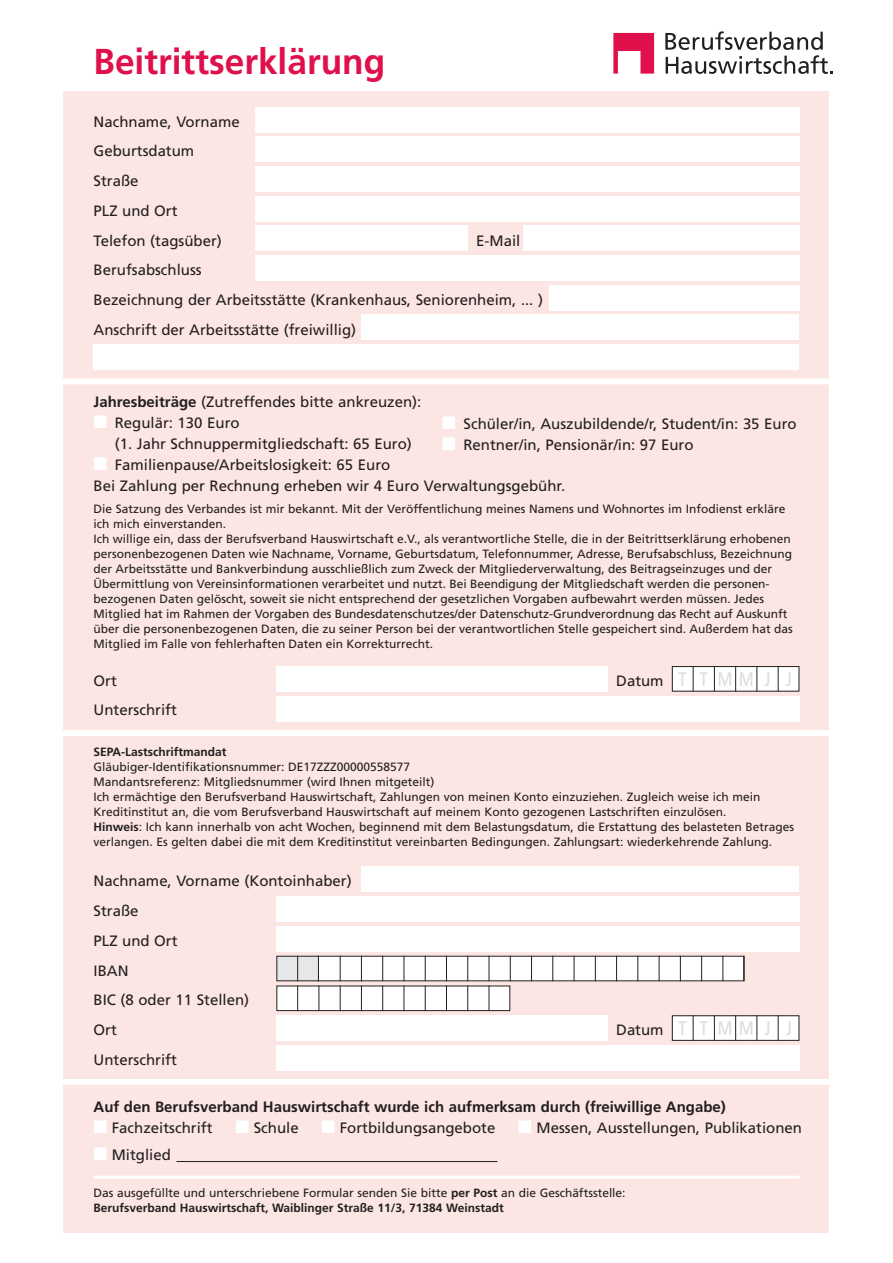
<style>
.page{position:relative;width:893px;height:1263px;background:#fff}
.page>*{position:absolute;margin:0;border:0;box-sizing:border-box;transform-origin:0 0}
.t1{font:700 36px "Frutiger";color:#e0104b}
.t2{font:condensed 19.5px "Frutiger";letter-spacing:.51em;color:#dcdddf}
.t3{font:15px/29.7px "Frutiger";color:#231f20}
.t4{font:700 15px "Frutiger";color:#231f20}
.t5{font:12px/15px "Frutiger";color:#231f20}
.t6{font:700 12px "Frutiger";color:#231f20}
.s1{font-weight:700}
.s2{color:#fff}
</style>
<div class="page">
<div style="left:64px;top:414px;width:765px;height:327px;background:#fbe6e3"></div>
<div style="left:64px;top:1088px;width:765px;height:145px;background:#fbe6e3"></div>
<div style="left:64px;top:738px;width:765px;height:352px;background:#fbe6e3"></div>
<div style="left:64px;top:92px;width:765px;height:322px;background:#fbe6e3"></div>
<svg style="left:613px;top:33px;width:41px;height:41px"></svg>
<svg style="left:665px;top:31px;width:168px;height:43px"></svg>
<div style="left:255px;top:107px;width:544px;height:25px;background:#fff"></div>
<div style="left:255px;top:137px;width:544px;height:25px;background:#fff"></div>
<div style="left:255px;top:166px;width:544px;height:26px;background:#fff"></div>
<div style="left:255px;top:196px;width:544px;height:26px;background:#fff"></div>
<div style="left:255px;top:225px;width:213px;height:26px;background:#fff"></div>
<div style="left:523px;top:225px;width:276px;height:26px;background:#fff"></div>
<div style="left:255px;top:255px;width:544px;height:26px;background:#fff"></div>
<div style="left:549px;top:285px;width:250px;height:25px;background:#fff"></div>
<div style="left:361px;top:315px;width:438px;height:25px;background:#fff"></div>
<div style="left:94px;top:344px;width:705px;height:26px;background:#fff"></div>
<div style="left:361px;top:866px;width:438px;height:26px;background:#fff"></div>
<div style="left:276px;top:896px;width:523px;height:26px;background:#fff"></div>
<div style="left:276px;top:926px;width:523px;height:25px;background:#fff"></div>
<div style="left:318px;top:956px;width:426px;height:25px;background:#fff"></div>
<div style="left:277px;top:956px;width:41px;height:25px;background:#e6e7e9"></div>
<div style="left:276px;top:956px;width:43px;height:25px;border:1px solid #231f20"></div>
<div style="left:277px;top:986px;width:233px;height:24px;background:#fff"></div>
<div style="left:276px;top:985px;width:234px;height:26px;border:1px solid #231f20"></div>
<div style="left:672px;top:1016px;width:127px;height:24px;background:#fff"></div>
<div style="left:672px;top:1015px;width:127px;height:26px;border:1px solid #231f20"></div>
<div style="left:276px;top:1015px;width:332px;height:26px;background:#fff"></div>
<div style="left:276px;top:1045px;width:523px;height:25px;background:#fff"></div>
<svg style="left:693px;top:1015px;width:1px;height:26px"></svg>
<svg style="left:714px;top:1015px;width:1px;height:26px"></svg>
<svg style="left:735px;top:1015px;width:1px;height:26px"></svg>
<svg style="left:756px;top:1015px;width:1px;height:26px"></svg>
<svg style="left:778px;top:1015px;width:1px;height:26px"></svg>
<svg style="left:510px;top:956px;width:1px;height:25px"></svg>
<svg style="left:531px;top:956px;width:1px;height:25px"></svg>
<svg style="left:553px;top:956px;width:1px;height:25px"></svg>
<svg style="left:574px;top:956px;width:1px;height:25px"></svg>
<svg style="left:595px;top:956px;width:1px;height:25px"></svg>
<svg style="left:616px;top:956px;width:1px;height:25px"></svg>
<svg style="left:638px;top:956px;width:1px;height:25px"></svg>
<svg style="left:659px;top:956px;width:1px;height:25px"></svg>
<svg style="left:680px;top:956px;width:1px;height:25px"></svg>
<svg style="left:701px;top:956px;width:1px;height:25px"></svg>
<svg style="left:723px;top:956px;width:1px;height:25px"></svg>
<svg style="left:744px;top:956px;width:1px;height:25px"></svg>
<svg style="left:297px;top:956px;width:1px;height:55px"></svg>
<svg style="left:319px;top:985px;width:1px;height:26px"></svg>
<svg style="left:340px;top:956px;width:1px;height:55px"></svg>
<svg style="left:361px;top:956px;width:1px;height:55px"></svg>
<svg style="left:382px;top:956px;width:1px;height:55px"></svg>
<svg style="left:404px;top:956px;width:1px;height:55px"></svg>
<svg style="left:425px;top:956px;width:1px;height:55px"></svg>
<svg style="left:446px;top:956px;width:1px;height:55px"></svg>
<svg style="left:467px;top:956px;width:1px;height:55px"></svg>
<svg style="left:489px;top:956px;width:1px;height:55px"></svg>
<div style="left:672px;top:666px;width:127px;height:25px;background:#fff"></div>
<div style="left:672px;top:666px;width:127px;height:26px;border:1px solid #231f20"></div>
<div style="left:276px;top:666px;width:332px;height:26px;background:#fff"></div>
<div style="left:276px;top:696px;width:523px;height:25px;background:#fff"></div>
<svg style="left:693px;top:666px;width:1px;height:26px"></svg>
<svg style="left:714px;top:666px;width:1px;height:26px"></svg>
<svg style="left:735px;top:666px;width:1px;height:26px"></svg>
<svg style="left:756px;top:666px;width:1px;height:26px"></svg>
<svg style="left:778px;top:666px;width:1px;height:26px"></svg>
<hr style="left:94px;top:1176px;width:705px;height:3px;background:#fff">
<hr style="left:176px;top:1161px;width:321px;height:1px;background:#231f20">
<div style="left:51px;top:1079px;width:799px;height:6px;background:#fff"></div>
<div style="left:51px;top:730px;width:799px;height:6px;background:#fff"></div>
<div style="left:51px;top:378px;width:799px;height:6px;background:#fff"></div>
<h1 class="t1" style="left:94px;top:47px;width:293px">Beitrittserklärung</h1>
<p class="t3" style="left:94px;top:108px;width:148px">Nachname, Vorname<br>Geburtsdatum<br>Straße<br>PLZ und Ort<br>Telefon (tagsüber)</p>
<p class="t3" style="left:476px;top:227px;width:46px">E-Mail</p>
<p class="t3" style="left:94px;top:256px;width:451px">Berufsabschluss<br>Bezeichnung der Arbeitsstätte (Krankenhaus, Seniorenheim, ... )<br>Anschrift der Arbeitsstätte (freiwillig)</p>
<p class="t3" style="left:94px;top:388px;width:329px"><span class="s1">Jahresbeiträge</span> (Zutreffendes bitte ankreuzen):</p>
<p class="t3" style="left:115px;top:414px;width:299px;line-height:21px;text-indent:-21px"><span class="s2">■</span> Regulär: 130 Euro<br>(1. Jahr Schnuppermitgliedschaft: 65 Euro)</p>
<p class="t3" style="left:94px;top:456px;width:473px;line-height:21px"><span class="s2">■</span> Familienpause/Arbeitslosigkeit: 65 Euro<br>Bei Zahlung per Rechnung erheben wir 4 Euro Verwaltungsgebühr.</p>
<p class="t3" style="left:442px;top:410px;width:356px"><span class="s2">■</span> Schüler/in, Auszubildende/r, Student/in: 35 Euro</p>
<p class="t3" style="left:442px;top:431px;width:253px"><span class="s2">■</span> Rentner/in, Pensionär/in: 97 Euro</p>
<p class="t5" style="left:94px;top:502px;width:701px">Die Satzung des Verbandes ist mir bekannt. Mit der Veröffentlichung meines Namens und Wohnortes im Infodienst erkläre ich mich einverstanden.<br>Ich willige ein, dass der Berufsverband Hauswirtschaft e.V., als verantwortliche Stelle, die in der Beitrittserklärung erhobenen personenbezogenen Daten wie Nachname, Vorname, Geburtsdatum, Telefonnummer, Adresse, Berufsabschluss, Bezeichnung der Arbeitsstätte und Bankverbindung ausschließlich zum Zweck der Mitgliederverwaltung, des Beitragseinzuges und der Übermittlung von Vereinsinformationen verarbeitet und nutzt. Bei Beendigung der Mitgliedschaft werden die personen&shy;bezogenen Daten gelöscht, soweit sie nicht entsprechend der gesetzlichen Vorgaben aufbewahrt werden müssen. Jedes Mitglied hat im Rahmen der Vorgaben des Bundesdatenschutzes/der Datenschutz-Grundverordnung das Recht auf Auskunft über die personenbezogenen Daten, die zu seiner Person bei der verantwortlichen Stelle gespeichert sind. Außerdem hat das Mitglied im Falle von fehlerhaften Daten ein Korrekturrecht.</p>
<p class="t3" style="left:94px;top:667px;width:25px">Ort</p>
<p class="t3" style="left:616px;top:667px;width:49px">Datum</p>
<p class="t3" style="left:94px;top:696px;width:85px">Unterschrift</p>
<h2 class="t2" style="left:678px;top:671px;width:115px">TTMMJ J</h2>
<p class="t6" style="left:94px;top:747px;width:134px">SEPA-Lastschriftmandat</p>
<p class="t5" style="left:94px;top:761px;width:702px">Gläubiger-Identifikationsnummer: DE17ZZZ00000558577<br>Mandantsreferenz: Mitgliedsnummer (wird Ihnen mitgeteilt)<br>Ich ermächtige den Berufsverband Hauswirtschaft, Zahlungen von meinen Konto einzuziehen. Zugleich weise ich mein Kreditinstitut an, die vom Berufsverband Hauswirtschaft auf meinem Konto gezogenen Lastschriften einzulösen.<br><span class="s1">Hinweis</span>: Ich kann innerhalb von acht Wochen, beginnend mit dem Belastungsdatum, die Erstattung des belasteten Betrages verlangen. Es gelten dabei die mit dem Kreditinstitut vereinbarten Bedingungen. Zahlungsart: wiederkehrende Zahlung.</p>
<p class="t3" style="left:94px;top:867px;width:260px">Nachname, Vorname (Kontoinhaber)<br>Straße<br>PLZ und Ort<br>IBAN<br>BIC (8 oder 11 Stellen)<br>Ort</p>
<h2 class="t2" style="left:678px;top:1021px;width:115px">TTMMJ J</h2>
<p class="t3" style="left:616px;top:1016px;width:49px">Datum</p>
<p class="t3" style="left:94px;top:1046px;width:85px">Unterschrift</p>
<p class="t4" style="left:94px;top:1100px;width:634px">Auf den Berufsverband Hauswirtschaft wurde ich aufmerksam durch (freiwillige Angabe)</p>
<p class="t3" style="left:94px;top:1114px;width:121px"><span class="s2">■</span> Fachzeitschrift</p>
<p class="t3" style="left:235px;top:1114px;width:65px"><span class="s2">■</span> Schule</p>
<p class="t3" style="left:321px;top:1114px;width:175px"><span class="s2">■</span> Fortbildungsangebote</p>
<p class="t3" style="left:518px;top:1114px;width:285px"><span class="s2">■</span> Messen, Ausstellungen, Publikationen</p>
<p class="t3" style="left:94px;top:1141px;width:79px"><span class="s2">■</span> Mitglied</p>
<p class="t5" style="left:94px;top:1186px;width:534px">Das ausgefüllte und unterschriebene Formular senden Sie bitte <span class="s1">per Post</span> an die Geschäftsstelle:<br><span class="s1">Berufsverband Hauswirtschaft, Waiblinger Straße 11/3, 71384 Weinstadt</span></p>
</div>
